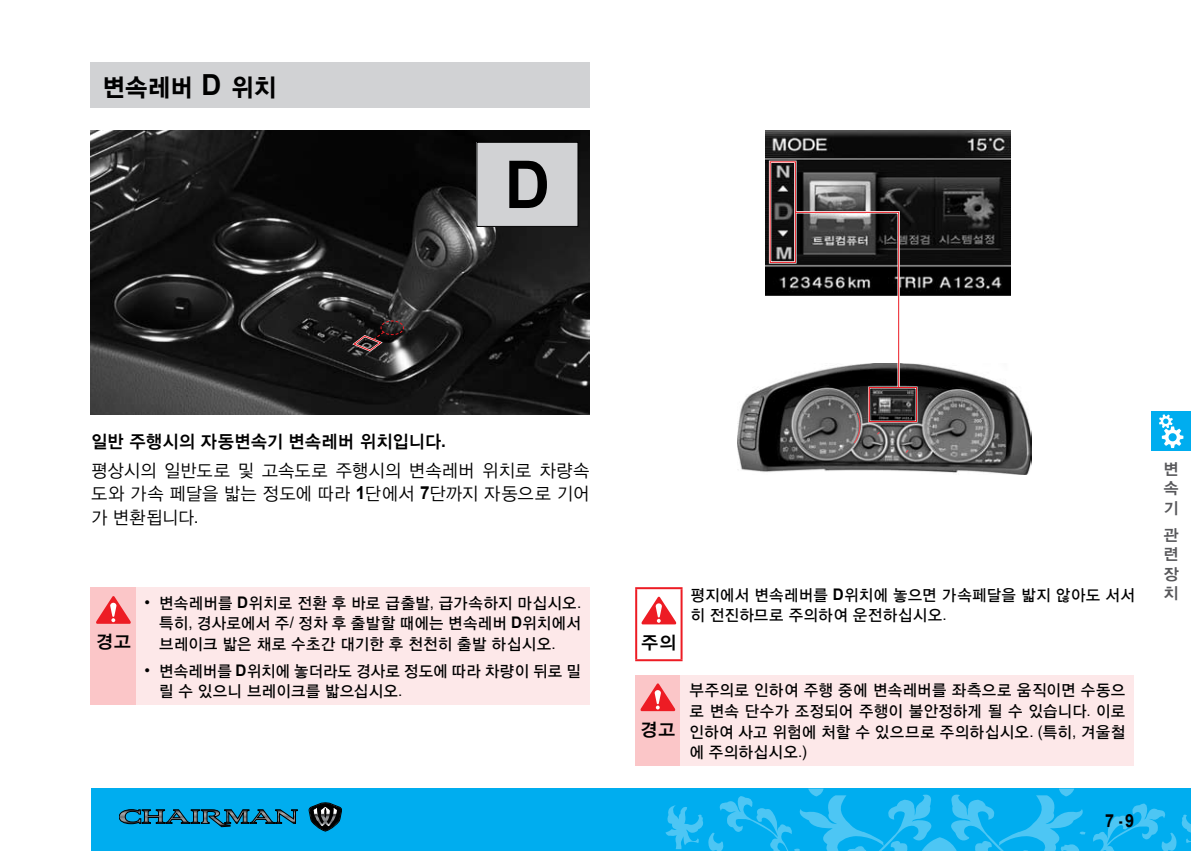
<style>
.page{position:relative;width:1191px;height:851px;background:#fff}
.page>*{position:absolute;margin:0;border:0;box-sizing:border-box;transform-origin:0 0}
.t1{font:700 66px "Arial";color:#000;scale:.95 1}
.t2{font:25px "YDIYGO150 KS Cpc EUC H";letter-spacing:-.05em;color:#000;scale:.95 1}
.t3{font:18px/23.4px "YDIYGO120 KS Cpc EUC H";letter-spacing:-.045em;color:#000;text-align:justify;scale:.95 1}
.t4{font:18px "YDIYGO140 KS Cpc EUC H";letter-spacing:-.035em;color:#000;scale:.95 1}
.t5{font:18px "YDIYGO140 KS Cpc EUC H";letter-spacing:-.035em;color:#000}
.t6{font:700 18px "Arial";color:#000;scale:.9 1}
.t7{font:16px/20.8px "YDIYGO130 KS Cpc EUC H";letter-spacing:-.03em;color:#000;text-align:justify;scale:.95 1}
.t8{font:16px/19.2px "YDIYGO140 KS Cpc EUC H";color:#58585b;text-align:justify}
.t9{font:16px "Arial";color:#000}
.s1{font-family:"Arial";font-weight:700;font-size:29px}
.s2{font-family:"Arial";font-weight:700}
.s3{font-family:"Arial"}
</style>
<div class="page">
<div style="left:91px;top:788px;width:1100px;height:62px;background:#00adef"></div>
<svg style="left:665px;top:788px;width:421px;height:63px"></svg>
<div style="left:1151px;top:411px;width:40px;height:40px;background:#00adef"></div>
<svg style="left:309px;top:802px;width:33px;height:29px"></svg>
<svg style="left:119px;top:809px;width:178px;height:17px"></svg>
<svg style="left:1159px;top:414px;width:24px;height:34px"></svg>
<img style="left:765px;top:130px;width:245px;height:165px">
<img style="left:737px;top:363px;width:295px;height:111px">
<div style="left:91px;top:587px;width:45px;height:117px;background:#fbc6c8"></div>
<div style="left:136px;top:587px;width:454px;height:117px;background:#fde8e9"></div>
<svg style="left:96px;top:596px;width:35px;height:27px"></svg>
<div style="left:91px;top:62px;width:499px;height:46px;background:#d1d2d4"></div>
<hr style="left:635px;top:589px;width:2px;height:70px;background:#ed1c24">
<hr style="left:635px;top:587px;width:47px;height:2px;background:#ed1c24">
<hr style="left:635px;top:659px;width:47px;height:2px;background:#ed1c24">
<hr style="left:680px;top:589px;width:2px;height:70px;background:#ed1c24">
<svg style="left:641px;top:596px;width:35px;height:28px"></svg>
<div style="left:635px;top:674px;width:45px;height:91px;background:#fbc6c8"></div>
<div style="left:680px;top:674px;width:454px;height:91px;background:#fde8e9"></div>
<svg style="left:640px;top:683px;width:35px;height:28px"></svg>
<img style="left:91px;top:130px;width:498px;height:284px">
<div style="left:477px;top:142px;width:101px;height:84px;background:#d1d2d4"></div>
<div style="left:476px;top:142px;width:102px;height:85px;border:1px solid #000"></div>
<div style="left:769px;top:161px;width:27px;height:102px;border:1px solid #ed1c24"></div>
<svg style="left:853px;top:412px;width:12px;height:32px"></svg>
<svg style="left:876px;top:431px;width:4px;height:4px"></svg>
<svg style="left:905px;top:449px;width:4px;height:4px"></svg>
<div style="left:868px;top:387px;width:49px;height:35px;border:1px solid #ed1c24"></div>
<svg style="left:793px;top:210px;width:108px;height:180px"></svg>
<svg style="left:351px;top:320px;width:53px;height:33px"></svg>
<svg style="left:1093px;top:803px;width:98px;height:47px"></svg>
<h2 class="t2" style="left:102px;top:75px;width:186px">변속레버 <span class="s1">D</span> 위치</h2>
<h1 class="t1" style="left:505px;top:141px;width:49px">D</h1>
<p class="t4" style="left:91px;top:432px;width:375px">일반 주행시의 자동변속기 변속레버 위치입니다<span class="s2">.</span></p>
<p class="t3" style="left:91px;top:459px;width:527px">평상시의 일반도로 및 고속도로 주행시의 변속레버 위치로 차량속 도와 가속 페달을 밟는 정도에 따라 <span class="s2">1</span>단에서 <span class="s2">7</span>단까지 자동으로 기어 가 변환됩니다<span class="s3">.</span></p>
<p class="t5" style="left:95px;top:633px;width:37px">경고</p>
<p class="t9" style="left:145px;top:591px;width:7px">•</p>
<p class="t9" style="left:145px;top:659px;width:7px">•</p>
<p class="t7" style="left:159px;top:593px;width:446px">변속레버를 <span class="s2">D</span>위치로 전환 후 바로 급출발<span class="s3">,</span> 급가속하지 마십시오<span class="s3">. </span>특히<span class="s3">,</span> 경사로에서 주<span class="s3">/</span> 정차 후 출발할 때에는 변속레버 <span class="s2">D</span>위치에서 브레이크 밟은 채로 수초간 대기한 후 천천히 출발 하십시오<span class="s3">.</span></p>
<p class="t7" style="left:159px;top:661px;width:446px">변속레버를 <span class="s2">D</span>위치에 놓더라도 경사로 정도에 따라 차량이 뒤로 밀 릴 수 있으니 브레이크를 밟으십시오<span class="s3">.</span></p>
<p class="t5" style="left:641px;top:633px;width:37px">주의</p>
<p class="t5" style="left:640px;top:720px;width:37px">경고</p>
<p class="t7" style="left:690px;top:585px;width:470px">평지에서 변속레버를 <span class="s2">D</span>위치에 놓으면 가속페달을 밟지 않아도 서서 히 전진하므로 주의하여 운전하십시오<span class="s3">.</span></p>
<p class="t7" style="left:689px;top:680px;width:461px">부주의로 인하여 주행 중에 변속레버를 좌측으로 움직이면 수동으 로 변속 단수가 조정되어 주행이 불안정하게 될 수 있습니다<span class="s3">.</span> 이로 인하여 사고 위험에 처할 수 있으므로 주의하십시오<span class="s3">. (</span>특히<span class="s3">,</span> 겨울철 에 주의하십시오<span class="s3">.)</span></p>
<p class="t6" style="left:1105px;top:808px;width:21px">7 -</p>
<p class="t8" style="left:1163px;top:460px;width:17px">변 속 기</p>
<p class="t8" style="left:1163px;top:526px;width:17px">관 련 장 치</p>
</div>
